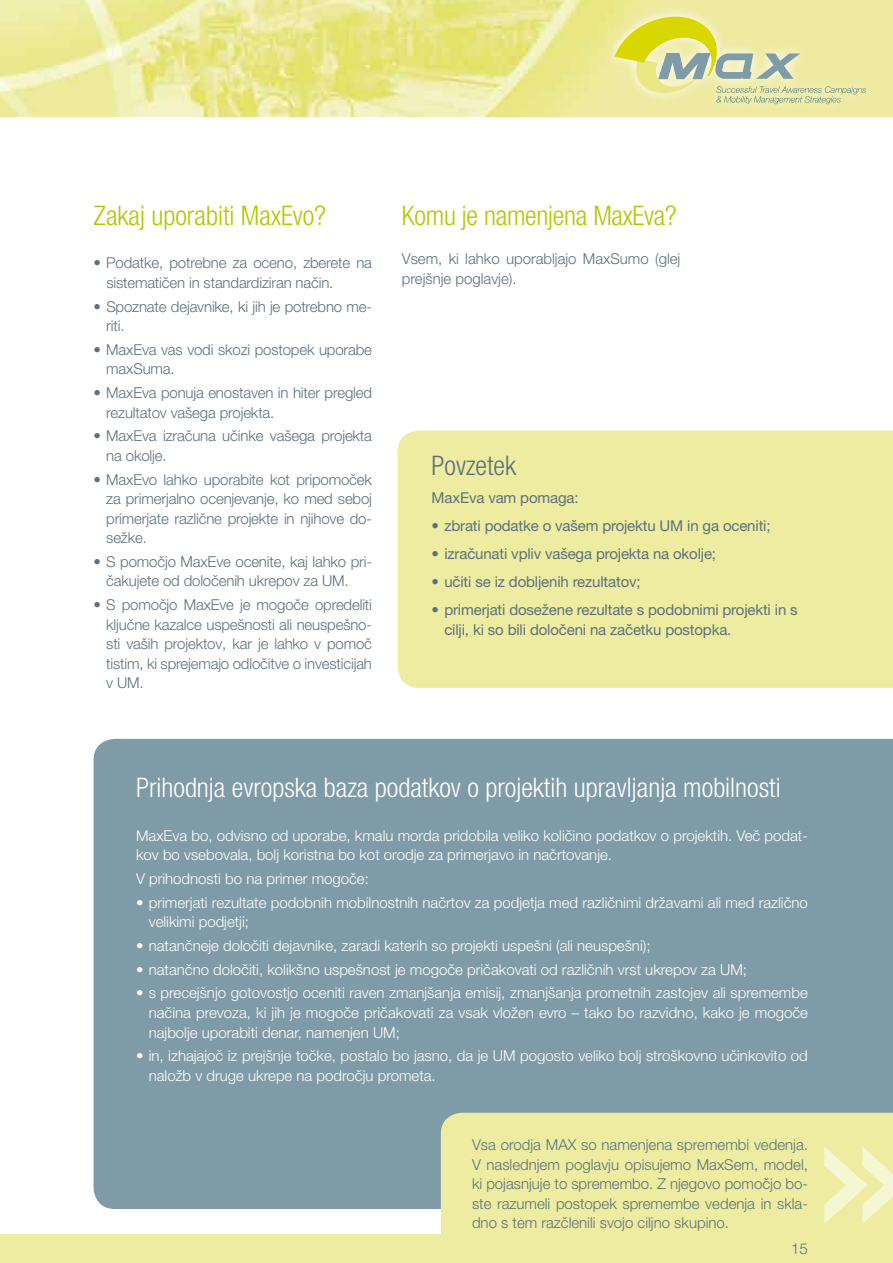
<style>
.page{position:relative;width:893px;height:1263px;background:#fff}
.page>*{position:absolute;margin:0;border:0;box-sizing:border-box;transform-origin:0 0}
.t1{font:300 condensed 27px "Helvetica Neue LT Pro";color:#fff}
.t2{font:300 condensed 27px "Helvetica Neue LT Pro";letter-spacing:-.005em;color:#b1c800}
.t3{font:300 condensed 27px "Helvetica Neue LT Pro";color:#5c717c}
.t4{font:300 15px/19.5px "Helvetica Neue LT Pro";letter-spacing:-.01em;color:#5c717c}
.t5{font:300 15px/19.5px "Helvetica Neue LT Pro";color:#fff}
.t6{font:15px/19.5px "Helvetica Neue LT Pro";letter-spacing:-.01em;color:#5c717c}
</style>
<div class="page">
<img style="left:0;top:0;width:893px;height:116px">
<svg style="left:602px;top:4px;width:272px;height:110px;background:#ede99f"></svg>
<svg style="left:614px;top:10px;width:252px;height:94px;background:#e0e196"></svg>
<div style="left:0;top:1234px;width:893px;height:29px;background:#edeca1"></div>
<div style="left:94px;top:739px;width:799px;height:470px;background:#7f9ba8"></div>
<div style="left:398px;top:431px;width:495px;height:257px;background:#edeca1"></div>
<div style="left:441px;top:1113px;width:452px;height:121px;background:#edeca1"></div>
<svg style="left:824px;top:1146px;width:69px;height:78px;background:#f0f0b7"></svg>
<h1 class="t2" style="left:94px;top:200px;width:234px">Zakaj uporabiti MaxEvo?</h1>
<p class="t4" style="left:106px;top:253px;width:267px;text-indent:-13px">• Podatke, potrebne za oceno, zberete na sistematičen in standardiziran način.</p>
<p class="t4" style="left:106px;top:296px;width:267px;text-indent:-13px">• Spoznate dejavnike, ki jih je potrebno me&shy;riti.</p>
<p class="t4" style="left:106px;top:339px;width:267px;text-indent:-13px">• MaxEva vas vodi skozi postopek uporabe maxSuma.</p>
<p class="t4" style="left:106px;top:383px;width:267px;text-indent:-13px">• MaxEva ponuja enostaven in hiter pregled rezultatov vašega projekta.</p>
<p class="t4" style="left:106px;top:426px;width:267px;text-indent:-13px">• MaxEva izračuna učinke vašega projekta na okolje.</p>
<p class="t4" style="left:106px;top:469px;width:267px;text-align:justify;text-indent:-13px">• MaxEvo lahko uporabite kot pripomoček za primerjalno ocenjevanje, ko med seboj primerjate različne projekte in njihove do&shy;sežke.</p>
<p class="t4" style="left:106px;top:551px;width:267px;text-indent:-13px">• S pomočjo MaxEve ocenite, kaj lahko pri&shy;čakujete od določenih ukrepov za UM.</p>
<p class="t4" style="left:106px;top:595px;width:267px;text-align:justify;text-indent:-13px">• S pomočjo MaxEve je mogoče opredeliti ključne kazalce uspešnosti ali neuspešno&shy;sti vaših projektov, kar je lahko v pomoč tistim, ki sprejemajo odločitve o investicijah v UM.</p>
<h1 class="t2" style="left:402px;top:200px;width:276px">Komu je namenjena MaxEva?</h1>
<p class="t4" style="left:402px;top:249px;width:280px">Vsem, ki lahko uporabljajo MaxSumo (glej prejšnje poglavje).</p>
<h1 class="t3" style="left:432px;top:450px;width:86px">Povzetek</h1>
<p class="t6" style="left:432px;top:488px;width:148px">MaxEva vam pomaga:</p>
<p class="t6" style="left:432px;top:516px;width:340px">• zbrati podatke o vašem projektu UM in ga oceniti;</p>
<p class="t6" style="left:432px;top:544px;width:286px">• izračunati vpliv vašega projekta na okolje;</p>
<p class="t6" style="left:432px;top:572px;width:211px">• učiti se iz dobljenih rezultatov;</p>
<p class="t6" style="left:444px;top:600px;width:355px;text-indent:-13px">• primerjati dosežene rezultate s podobnimi projekti in s cilji, ki so bili določeni na začetku postopka.</p>
<h1 class="t1" style="left:136px;top:772px;width:646px">Prihodnja evropska baza podatkov o projektih upravljanja mobilnosti</h1>
<p class="t5" style="left:136px;top:825px;width:673px">MaxEva bo, odvisno od uporabe, kmalu morda pridobila veliko količino podatkov o projektih. Več podat&shy;kov bo vsebovala, bolj koristna bo kot orodje za primerjavo in načrtovanje.</p>
<p class="t5" style="left:136px;top:868px;width:234px">V prihodnosti bo na primer mogoče:</p>
<p class="t5" style="left:149px;top:892px;width:661px;text-indent:-13px">• primerjati rezultate podobnih mobilnostnih načrtov za podjetja med različnimi državami ali med različno velikimi podjetji;</p>
<p class="t5" style="left:136px;top:935px;width:516px">• natančneje določiti dejavnike, zaradi katerih so projekti uspešni (ali neuspešni);</p>
<p class="t5" style="left:136px;top:959px;width:612px">• natančno določiti, kolikšno uspešnost je mogoče pričakovati od različnih vrst ukrepov za UM;</p>
<p class="t5" style="left:149px;top:983px;width:661px;text-align:justify;text-indent:-13px">• s precejšnjo gotovostjo oceniti raven zmanjšanja emisij, zmanjšanja prometnih zastojev ali spremembe načina prevoza, ki jih je mogoče pričakovati za vsak vložen evro – tako bo razvidno, kako je mogoče najbolje uporabiti denar, namenjen UM;</p>
<p class="t5" style="left:149px;top:1046px;width:661px;text-indent:-13px">• in, izhajajoč iz prejšnje točke, postalo bo jasno, da je UM pogosto veliko bolj stroškovno učinkovito od naložb v druge ukrepe na področju prometa.</p>
<p class="t4" style="left:472px;top:1134px;width:337px;text-align:justify">Vsa orodja MAX so namenjena spremembi vedenja.<br>V naslednjem poglavju opisujemo MaxSem, model, ki pojasnjuje to spremembo. Z njegovo pomočjo bo&shy;ste razumeli postopek spremembe vedenja in skla&shy;dno s tem razčlenili svojo ciljno skupino.</p>
<p class="t4" style="left:791px;top:1238px;width:18px">15</p>
</div>
